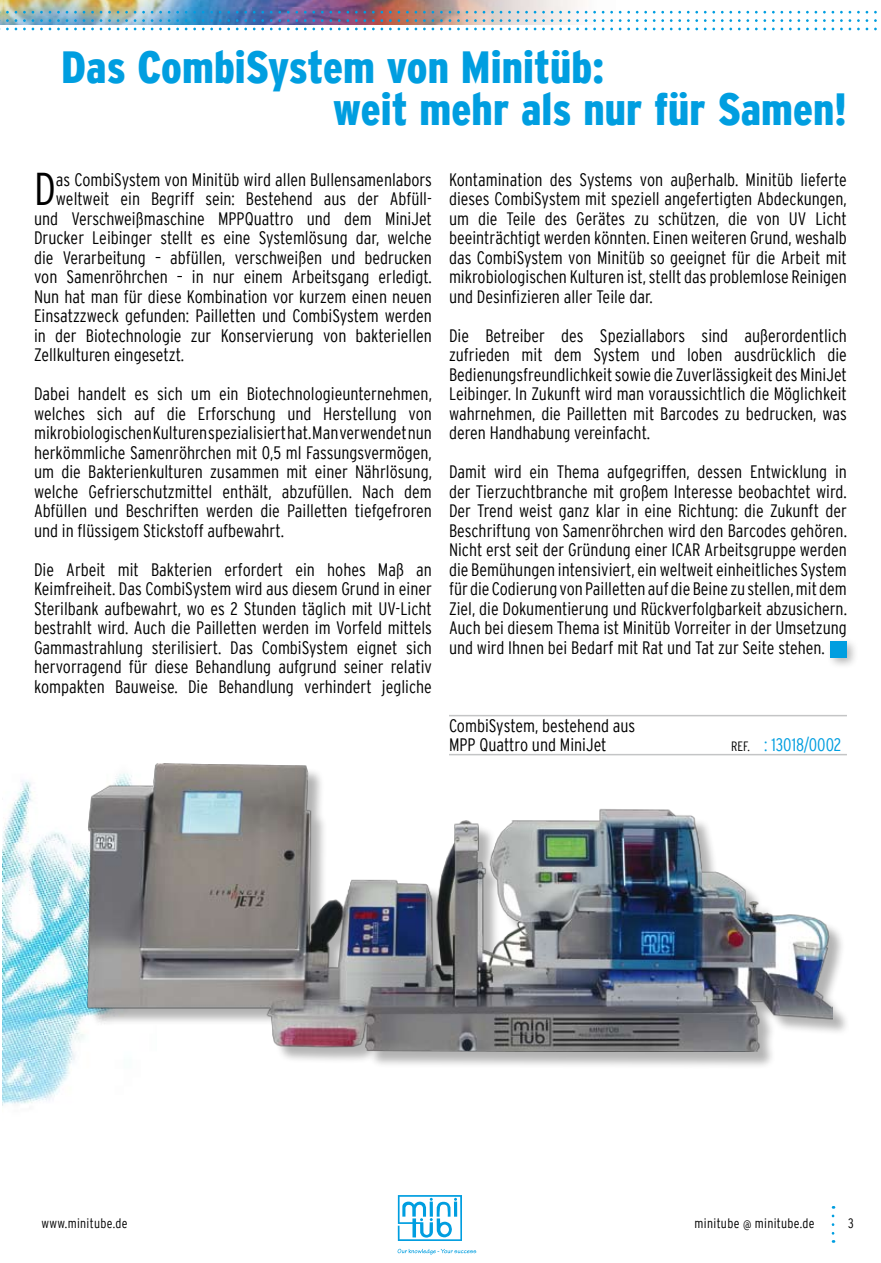
<style>
.page{position:relative;width:881px;height:1263px;background:#fff}
.page>*{position:absolute;margin:0;border:0;box-sizing:border-box;transform-origin:0 0}
.t1{font:300 condensed 45.9px "Interstate";color:#000}
.t2{font:900 condensed 45px/42px "Interstate";color:#009ee0}
.t3{font:300 condensed 18px/19.5px "Interstate";color:#000;text-align:justify}
.t4{font:300 condensed 18px "Interstate";color:#009ee0}
.t5{font:300 condensed 13.5px "Interstate";letter-spacing:.025em;color:#000}
.s1{font-size:13.5px;color:#000}
</style>
<div class="page">
<svg style="left:831px;top:1216px;width:3px;height:27px"></svg>
<img style="left:9px;top:0;width:868px;height:24px">
<svg style="left:0;top:0;width:9px;height:30px"></svg>
<svg style="left:15px;top:11px;width:2px;height:11px"></svg>
<svg style="left:23px;top:11px;width:3px;height:11px"></svg>
<svg style="left:32px;top:11px;width:2px;height:11px"></svg>
<svg style="left:40px;top:11px;width:3px;height:11px"></svg>
<svg style="left:49px;top:11px;width:2px;height:11px"></svg>
<svg style="left:57px;top:11px;width:3px;height:11px"></svg>
<svg style="left:66px;top:11px;width:2px;height:11px"></svg>
<svg style="left:74px;top:11px;width:3px;height:11px"></svg>
<svg style="left:83px;top:11px;width:2px;height:11px"></svg>
<svg style="left:91px;top:11px;width:3px;height:11px"></svg>
<svg style="left:100px;top:11px;width:2px;height:11px"></svg>
<svg style="left:108px;top:11px;width:3px;height:11px"></svg>
<svg style="left:117px;top:11px;width:2px;height:11px"></svg>
<svg style="left:125px;top:11px;width:3px;height:11px"></svg>
<svg style="left:134px;top:11px;width:2px;height:11px"></svg>
<svg style="left:142px;top:11px;width:3px;height:11px"></svg>
<svg style="left:151px;top:11px;width:2px;height:11px"></svg>
<svg style="left:159px;top:11px;width:3px;height:11px"></svg>
<svg style="left:168px;top:11px;width:2px;height:11px"></svg>
<svg style="left:176px;top:11px;width:3px;height:11px"></svg>
<svg style="left:185px;top:11px;width:2px;height:11px"></svg>
<svg style="left:193px;top:11px;width:3px;height:11px"></svg>
<svg style="left:202px;top:11px;width:2px;height:11px"></svg>
<svg style="left:210px;top:11px;width:3px;height:11px"></svg>
<svg style="left:219px;top:11px;width:2px;height:11px"></svg>
<svg style="left:227px;top:11px;width:3px;height:11px"></svg>
<svg style="left:236px;top:11px;width:2px;height:11px"></svg>
<svg style="left:244px;top:11px;width:3px;height:11px"></svg>
<svg style="left:253px;top:11px;width:2px;height:11px"></svg>
<svg style="left:261px;top:11px;width:3px;height:11px"></svg>
<svg style="left:270px;top:11px;width:2px;height:11px"></svg>
<svg style="left:278px;top:11px;width:3px;height:11px"></svg>
<svg style="left:287px;top:11px;width:2px;height:11px"></svg>
<svg style="left:295px;top:11px;width:3px;height:11px"></svg>
<svg style="left:304px;top:11px;width:2px;height:11px"></svg>
<svg style="left:312px;top:11px;width:3px;height:11px"></svg>
<svg style="left:321px;top:11px;width:2px;height:11px"></svg>
<svg style="left:329px;top:11px;width:3px;height:11px"></svg>
<svg style="left:338px;top:11px;width:2px;height:11px"></svg>
<svg style="left:346px;top:11px;width:3px;height:11px"></svg>
<svg style="left:355px;top:11px;width:2px;height:11px"></svg>
<svg style="left:363px;top:11px;width:3px;height:11px"></svg>
<svg style="left:372px;top:11px;width:2px;height:11px"></svg>
<svg style="left:380px;top:11px;width:3px;height:11px"></svg>
<svg style="left:389px;top:11px;width:2px;height:11px"></svg>
<svg style="left:397px;top:11px;width:3px;height:11px"></svg>
<svg style="left:406px;top:11px;width:2px;height:11px"></svg>
<svg style="left:414px;top:11px;width:3px;height:11px"></svg>
<svg style="left:423px;top:11px;width:2px;height:11px"></svg>
<svg style="left:431px;top:11px;width:3px;height:11px"></svg>
<svg style="left:440px;top:11px;width:2px;height:11px"></svg>
<svg style="left:448px;top:11px;width:3px;height:11px"></svg>
<svg style="left:457px;top:11px;width:2px;height:11px"></svg>
<svg style="left:465px;top:11px;width:3px;height:11px"></svg>
<svg style="left:474px;top:11px;width:2px;height:11px"></svg>
<svg style="left:482px;top:11px;width:3px;height:11px"></svg>
<svg style="left:491px;top:11px;width:2px;height:11px"></svg>
<svg style="left:499px;top:11px;width:3px;height:11px"></svg>
<svg style="left:508px;top:11px;width:2px;height:11px"></svg>
<svg style="left:516px;top:11px;width:3px;height:11px"></svg>
<svg style="left:525px;top:11px;width:2px;height:11px"></svg>
<svg style="left:533px;top:11px;width:3px;height:11px"></svg>
<svg style="left:542px;top:11px;width:2px;height:11px"></svg>
<svg style="left:550px;top:11px;width:3px;height:11px"></svg>
<svg style="left:559px;top:11px;width:2px;height:11px"></svg>
<svg style="left:567px;top:11px;width:3px;height:11px"></svg>
<svg style="left:576px;top:11px;width:2px;height:11px"></svg>
<svg style="left:584px;top:11px;width:3px;height:11px"></svg>
<svg style="left:593px;top:11px;width:2px;height:11px"></svg>
<svg style="left:601px;top:11px;width:3px;height:11px"></svg>
<svg style="left:610px;top:11px;width:2px;height:11px"></svg>
<svg style="left:618px;top:11px;width:3px;height:11px"></svg>
<svg style="left:627px;top:11px;width:2px;height:11px"></svg>
<svg style="left:635px;top:11px;width:3px;height:11px"></svg>
<svg style="left:644px;top:11px;width:2px;height:11px"></svg>
<svg style="left:652px;top:11px;width:3px;height:11px"></svg>
<svg style="left:661px;top:11px;width:2px;height:11px"></svg>
<svg style="left:669px;top:11px;width:3px;height:11px"></svg>
<svg style="left:678px;top:11px;width:2px;height:11px"></svg>
<svg style="left:686px;top:11px;width:3px;height:11px"></svg>
<svg style="left:695px;top:11px;width:2px;height:11px"></svg>
<svg style="left:703px;top:11px;width:3px;height:11px"></svg>
<svg style="left:712px;top:11px;width:2px;height:11px"></svg>
<svg style="left:720px;top:11px;width:3px;height:11px"></svg>
<svg style="left:729px;top:11px;width:2px;height:11px"></svg>
<svg style="left:737px;top:11px;width:3px;height:11px"></svg>
<svg style="left:746px;top:11px;width:2px;height:11px"></svg>
<svg style="left:754px;top:11px;width:3px;height:11px"></svg>
<svg style="left:763px;top:11px;width:2px;height:11px"></svg>
<svg style="left:771px;top:11px;width:3px;height:11px"></svg>
<svg style="left:780px;top:11px;width:2px;height:11px"></svg>
<svg style="left:788px;top:11px;width:3px;height:11px"></svg>
<svg style="left:797px;top:11px;width:2px;height:11px"></svg>
<svg style="left:805px;top:11px;width:3px;height:11px"></svg>
<svg style="left:814px;top:11px;width:2px;height:11px"></svg>
<svg style="left:822px;top:11px;width:3px;height:11px"></svg>
<svg style="left:831px;top:11px;width:2px;height:11px"></svg>
<svg style="left:839px;top:11px;width:3px;height:11px"></svg>
<svg style="left:848px;top:11px;width:2px;height:11px"></svg>
<svg style="left:856px;top:11px;width:3px;height:11px"></svg>
<svg style="left:865px;top:11px;width:2px;height:11px"></svg>
<svg style="left:873px;top:11px;width:3px;height:11px"></svg>
<svg style="left:397px;top:1249px;width:79px;height:5px"></svg>
<svg style="left:397px;top:1195px;width:65px;height:46px"></svg>
<img style="left:2px;top:781px;width:85px;height:325px">
<hr style="left:449px;top:715px;width:397px;height:1px;background:#c4c5c6">
<hr style="left:449px;top:754px;width:397px;height:1px;background:#c4c5c6">
<div style="left:89px;top:765px;width:760px;height:304px;background:#000;opacity:.3"></div>
<img style="left:87px;top:763px;width:744px;height:288px">
<div style="left:825px;top:637px;width:33px;height:33px;background:#000;opacity:.3"></div>
<div style="left:829px;top:641px;width:16px;height:16px;background:#009ee0"></div>
<h2 class="t2" style="left:333px;top:46px;width:515px;text-indent:-272px">Das CombiSystem von Minitüb:<br>weit mehr als nur für Samen!</h2>
<h1 class="t1" style="left:34px;top:163px;width:23px">D</h1>
<p class="t3" style="left:56px;top:170px;width:377px">as CombiSystem von Minitüb wird allen Bullensamenlabors</p>
<p class="t3" style="left:56px;top:189px;width:377px">weltweit ein Begriff sein: Bestehend aus der Abfüll-</p>
<p class="t3" style="left:34px;top:209px;width:399px">und Verschweißmaschine MPPQuattro und dem MiniJet</p>
<p class="t3" style="left:34px;top:228px;width:399px">Drucker Leibinger stellt es eine Systemlösung dar, welche</p>
<p class="t3" style="left:34px;top:248px;width:399px">die Verarbeitung – abfüllen, verschweißen und bedrucken</p>
<p class="t3" style="left:34px;top:267px;width:399px">von Samenröhrchen – in nur einem Arbeitsgang erledigt.</p>
<p class="t3" style="left:34px;top:287px;width:399px">Nun hat man für diese Kombination vor kurzem einen neuen</p>
<p class="t3" style="left:34px;top:306px;width:399px">Einsatzzweck gefunden: Pailletten und CombiSystem werden</p>
<p class="t3" style="left:34px;top:326px;width:399px">in der Biotechnologie zur Konservierung von bakteriellen</p>
<p class="t3" style="left:34px;top:345px;width:152px">Zellkulturen eingesetzt.</p>
<p class="t3" style="left:34px;top:384px;width:399px">Dabei handelt es sich um ein Biotechnologieunternehmen, welches sich auf die Erforschung und Herstellung von mikrobiologischen Kulturen spezialisiert hat. Man verwendet nun herkömmliche Samenröhrchen mit 0,5 ml Fassungsvermögen, um die Bakterienkulturen zusammen mit einer Nährlösung, welche Gefrierschutzmittel enthält, abzufüllen. Nach dem Abfüllen und Beschriften werden die Pailletten tiefgefroren und in flüssigem Stickstoff aufbewahrt.</p>
<p class="t3" style="left:34px;top:560px;width:399px">Die Arbeit mit Bakterien erfordert ein hohes Maß an Keimfreiheit. Das CombiSystem wird aus diesem Grund in einer Sterilbank aufbewahrt, wo es 2 Stunden täglich mit UV-Licht bestrahlt wird. Auch die Pailletten werden im Vorfeld mittels Gammastrahlung sterilisiert. Das CombiSystem eignet sich hervorragend für diese Behandlung aufgrund seiner relativ kompakten Bauweise. Die Behandlung verhindert jegliche</p>
<p class="t3" style="left:449px;top:169px;width:399px">Kontamination des Systems von außerhalb. Minitüb lieferte dieses CombiSystem mit speziell angefertigten Abdeckungen, um die Teile des Gerätes zu schützen, die von UV Licht beeinträchtigt werden könnten. Einen weiteren Grund, weshalb das CombiSystem von Minitüb so geeignet für die Arbeit mit mikrobiologischen Kulturen ist, stellt das problemlose Reinigen und Desinfizieren aller Teile dar.</p>
<p class="t3" style="left:449px;top:325px;width:399px">Die Betreiber des Speziallabors sind außerordentlich zufrieden mit dem System und loben ausdrücklich die Bedienungsfreundlichkeit sowie die Zuverlässigkeit des MiniJet Leibinger. In Zukunft wird man voraussichtlich die Möglichkeit wahrnehmen, die Pailletten mit Barcodes zu bedrucken, was deren Handhabung vereinfacht.</p>
<p class="t3" style="left:449px;top:462px;width:399px">Damit wird ein Thema aufgegriffen, dessen Entwicklung in der Tierzuchtbranche mit großem Interesse beobachtet wird.<br>Der Trend weist ganz klar in eine Richtung: die Zukunft der Beschriftung von Samenröhrchen wird den Barcodes gehören.<br>Nicht erst seit der Gründung einer ICAR Arbeitsgruppe werden die Bemühungen intensiviert, ein weltweit einheitliches System für die Codierung von Pailletten auf die Beine zu stellen, mit dem Ziel, die Dokumentierung und Rückverfolgbarkeit abzusichern.<br>Auch bei diesem Thema ist Minitüb Vorreiter in der Umsetzung und wird Ihnen bei Bedarf mit Rat und Tat zur Seite stehen.</p>
<p class="t3" style="left:449px;top:715px;width:188px">CombiSystem, bestehend aus<br>MPP Quattro und MiniJet</p>
<p class="t4" style="left:731px;top:735px;width:111px"><span class="s1">REF.</span> : 13018/0002</p>
<p class="t5" style="left:41px;top:1216px;width:88px">www.minitube.de</p>
<p class="t5" style="left:694px;top:1216px;width:122px">minitube @ minitube.de</p>
<p class="t5" style="left:847px;top:1216px;width:7px">3</p>
</div>
